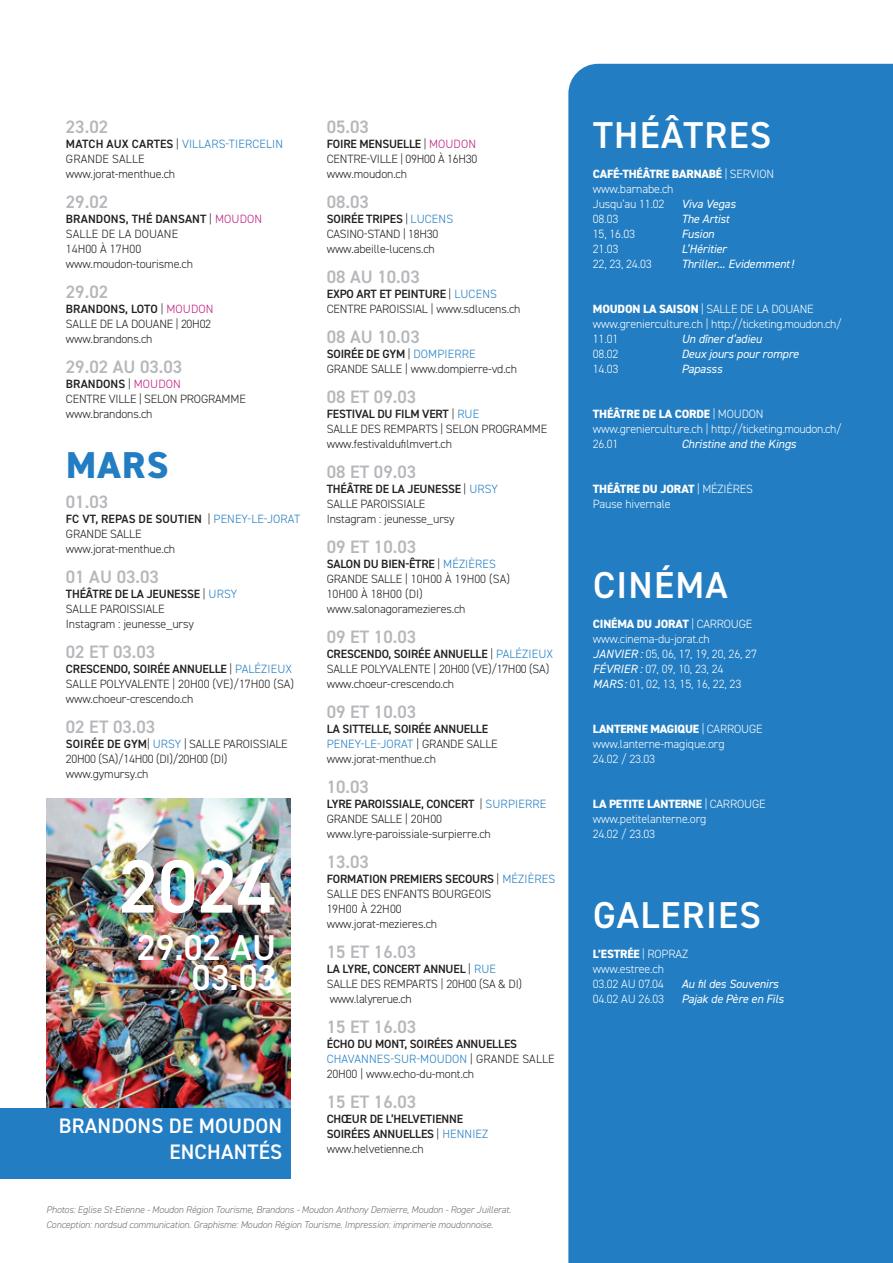
<style>
.page{position:relative;width:893px;height:1263px;background:#fff}
.page>*{position:absolute;margin:0;border:0;box-sizing:border-box;transform-origin:0 0}
.t1{font:600 75.6px "DIN2014";color:#fff}
.t2{font:600 37.5px "DIN2014";letter-spacing:.035em;color:#fff}
.t3{font:800 37.5px "DIN2014";color:#227dc2}
.t4{font:600 36px/30px "DIN2014";color:#fff;text-align:right}
.t5{font:600 21px/25.2px "DIN2014";letter-spacing:.01em;color:#fff;text-align:right}
.t6{font:600 18px "DIN2014";color:#b6b7bb}
.t7{font:300 12px/15px "DIN2014";letter-spacing:-.01em;color:#231f20}
.t8{font:300 12px/15px "DIN2014";letter-spacing:-.01em;color:#fff}
.t9{font:italic 12px "DIN2014";letter-spacing:-.01em;color:#fff}
.t10{font:300 12px/15px "DIN2014";letter-spacing:.01em;color:#231f20}
.t11{font:600 12px/15px "DIN2014";letter-spacing:-.015em;color:#231f20}
.t12{font:italic 300 9.75px/15px "DIN2014";letter-spacing:-.01em;color:#6c6d70}
.s1{font-weight:600}
.s2{color:#227dc2}
.s3{color:#be1d7e}
.s4{font-weight:300}
.s5{font-weight:300;color:#227dc2}
.s6{font-weight:800}
.s7{font-weight:400;font-style:italic}
</style>
<div class="page">
<div style="left:568px;top:64px;width:325px;height:1199px;background:#227dc2"></div>
<img style="left:46px;top:798px;width:245px;height:310px">
<div style="left:0;top:1108px;width:291px;height:71px;background:#227dc2"></div>
<h3 class="t6" style="left:66px;top:114px;width:44px">23.02</h3>
<p class="t10" style="left:66px;top:136px;width:219px"><span class="s1">MATCH AUX CARTES</span> | <span class="s2">VILLARS-TIERCELIN<br></span>GRANDE SALLE<br>www.jorat-menthue.ch</p>
<h3 class="t6" style="left:66px;top:189px;width:44px">29.02</h3>
<p class="t7" style="left:66px;top:211px;width:198px"><span class="s1">BRANDONS, THÉ DANSANT</span> | <span class="s3">MOUDON<br></span>SALLE DE LA DOUANE<br>14H00 À 17H00 www.moudon-tourisme.ch</p>
<h3 class="t6" style="left:66px;top:279px;width:44px">29.02</h3>
<p class="t7" style="left:66px;top:301px;width:149px"><span class="s1">BRANDONS, LOTO</span> | <span class="s3">MOUDON<br></span>SALLE DE LA DOUANE | 20H02 www.brandons.ch</p>
<h3 class="t6" style="left:66px;top:354px;width:118px">29.02 AU 03.03</h3>
<p class="t7" style="left:66px;top:376px;width:181px"><span class="s1">BRANDONS</span> | <span class="s3">MOUDON<br></span>CENTRE VILLE | SELON PROGRAMME www.brandons.ch</p>
<h2 class="t3" style="left:66px;top:440px;width:104px">MARS</h2>
<h3 class="t6" style="left:66px;top:489px;width:44px">01.03</h3>
<p class="t7" style="left:66px;top:511px;width:236px"><span class="s1">FC VT, REPAS DE SOUTIEN</span> | <span class="s2">PENEY-LE-JORAT<br></span>GRANDE SALLE<br>www.jorat-menthue.ch</p>
<h3 class="t6" style="left:66px;top:564px;width:95px">01 AU 03.03</h3>
<p class="t7" style="left:66px;top:586px;width:173px"><span class="s1">THÉÂTRE DE LA JEUNESSE</span> | <span class="s2">URSY<br></span>SALLE PAROISSIALE<br>Instagram : jeunesse_ursy</p>
<h3 class="t6" style="left:66px;top:639px;width:91px">02 ET 03.03</h3>
<p class="t7" style="left:66px;top:661px;width:230px"><span class="s1">CRESCENDO, SOIRÉE ANNUELLE</span> | <span class="s2">PALÉZIEUX<br></span>SALLE POLYVALENTE | 20H00 (VE)/17H00 (SA) www.choeur-crescendo.ch</p>
<h3 class="t6" style="left:66px;top:714px;width:91px">02 ET 03.03</h3>
<p class="t7" style="left:66px;top:736px;width:223px"><span class="s1">SOIRÉE DE GYM</span>| <span class="s2">URSY</span> | SALLE PAROISSIALE<br>20H00 (SA)/14H00 (DI)/20H00 (DI) www.gymursy.ch</p>
<h1 class="t1" style="left:119px;top:836px;width:159px">2024</h1>
<h3 class="t4" style="left:137px;top:931px;width:141px">29.02 AU<br>03.03</h3>
<h3 class="t5" style="left:59px;top:1113px;width:225px">BRANDONS DE MOUDON<br>ENCHANTÉS</h3>
<h3 class="t6" style="left:327px;top:114px;width:44px">05.03</h3>
<p class="t7" style="left:327px;top:136px;width:152px"><span class="s1">FOIRE MENSUELLE</span> | <span class="s3">MOUDON<br></span>CENTRE-VILLE | 09H00 À 16H30 www.moudon.ch</p>
<h3 class="t6" style="left:327px;top:189px;width:44px">08.03</h3>
<p class="t7" style="left:327px;top:211px;width:128px"><span class="s1">SOIRÉE TRIPES</span> | <span class="s2">LUCENS<br></span>CASINO-STAND | 18H30 www.abeille-lucens.ch</p>
<h3 class="t6" style="left:327px;top:264px;width:95px">08 AU 10.03</h3>
<p class="t7" style="left:327px;top:286px;width:195px"><span class="s1">EXPO ART ET PEINTURE</span> | <span class="s2">LUCENS<br></span>CENTRE PAROISSIAL | www.sdlucens.ch</p>
<h3 class="t6" style="left:327px;top:324px;width:95px">08 AU 10.03</h3>
<p class="t7" style="left:327px;top:346px;width:192px"><span class="s1">SOIRÉE DE GYM</span> | <span class="s2">DOMPIERRE<br></span>GRANDE SALLE | www.dompierre-vd.ch</p>
<h3 class="t6" style="left:327px;top:384px;width:91px">08 ET 09.03</h3>
<p class="t7" style="left:327px;top:406px;width:222px"><span class="s1">FESTIVAL DU FILM VERT</span> | <span class="s2">RUE<br></span>SALLE DES REMPARTS | SELON PROGRAMME www.festivaldufilmvert.ch</p>
<h3 class="t6" style="left:327px;top:459px;width:91px">08 ET 09.03</h3>
<p class="t7" style="left:327px;top:481px;width:173px"><span class="s1">THÉÂTRE DE LA JEUNESSE</span> | <span class="s2">URSY<br></span>SALLE PAROISSIALE<br>Instagram : jeunesse_ursy</p>
<h3 class="t6" style="left:327px;top:534px;width:91px">09 ET 10.03</h3>
<p class="t7" style="left:327px;top:556px;width:185px"><span class="s1">SALON DU BIEN-ÊTRE</span> | <span class="s2">MÉZIÈRES<br></span>GRANDE SALLE | 10H00 À 19H00 (SA)<br>10H00 À 18H00 (DI) www.salonagoramezieres.ch</p>
<h3 class="t6" style="left:327px;top:624px;width:91px">09 ET 10.03</h3>
<p class="t7" style="left:327px;top:646px;width:228px"><span class="s1">CRESCENDO, SOIRÉE ANNUELLE</span> | <span class="s2">PALÉZIEUX<br></span>SALLE POLYVALENTE | 20H00 (VE)/17H00 (SA) www.choeur-crescendo.ch</p>
<h3 class="t6" style="left:327px;top:699px;width:91px">09 ET 10.03</h3>
<p class="t7" style="left:327px;top:721px;width:173px"><span class="s1">LA SITTELLE, SOIRÉE ANNUELLE<br></span><span class="s2">PENEY-LE-JORAT</span> | GRANDE SALLE www.jorat-menthue.ch</p>
<h3 class="t6" style="left:327px;top:774px;width:44px">10.03</h3>
<p class="t7" style="left:327px;top:796px;width:221px"><span class="s1">LYRE PAROISSIALE, CONCERT</span> | <span class="s2">SURPIERRE<br></span>GRANDE SALLE | 20H00 www.lyre-paroissiale-surpierre.ch</p>
<h3 class="t6" style="left:327px;top:849px;width:44px">13.03</h3>
<p class="t7" style="left:327px;top:871px;width:230px"><span class="s1">FORMATION PREMIERS SECOURS</span> | <span class="s2">MÉZIÈRES<br></span>SALLE DES ENFANTS BOURGEOIS<br>19H00 À 22H00<br>www.jorat-mezieres.ch</p>
<h3 class="t6" style="left:327px;top:939px;width:91px">15 ET 16.03</h3>
<p class="t7" style="left:327px;top:961px;width:197px"><span class="s1">LA LYRE, CONCERT ANNUEL</span> | <span class="s2">RUE<br></span>SALLE DES REMPARTS | 20H00 (SA &amp; DI) www.lalyrerue.ch</p>
<h3 class="t6" style="left:327px;top:1014px;width:91px">15 ET 16.03</h3>
<p class="t10" style="left:327px;top:1036px;width:230px"><span class="s1">ÉCHO DU MONT, SOIRÉES ANNUELLES<br></span><span class="s2">CHAVANNES-SUR-MOUDON</span> | GRANDE SALLE<br>20H00 | www.echo-du-mont.ch</p>
<h3 class="t6" style="left:327px;top:1089px;width:91px">15 ET 16.03</h3>
<p class="t11" style="left:327px;top:1111px;width:163px">CHŒUR DE L’HELVETIENNE<br>SOIRÉES ANNUELLES <span class="s4">|</span> <span class="s5">HENNIEZ </span><span class="s4">www.helvetienne.ch</span></p>
<p class="t12" style="left:46px;top:1202px;width:466px">Photos: Eglise St-Etienne - Moudon Région Tourisme, Brandons - Moudon Anthony Demierre, Moudon - Roger Juillerat.<br>Conception: nordsud communication. Graphisme: Moudon Région Tourisme. Impression: imprimerie moudonnoise.</p>
<h2 class="t2" style="left:593px;top:110px;width:180px">THÉÂTRES</h2>
<p class="t8" style="left:593px;top:166px;width:183px"><span class="s6">CAFÉ-THÉÂTRE BARNABÉ</span> | SERVION www.barnabe.ch<br>Jusqu’au 11.02</p>
<p class="t9" style="left:681px;top:196px;width:56px">Viva Vegas</p>
<p class="t8" style="left:593px;top:211px;width:27px">08.03</p>
<p class="t9" style="left:681px;top:211px;width:50px">The Artist</p>
<p class="t8" style="left:593px;top:226px;width:44px">15, 16.03</p>
<p class="t9" style="left:681px;top:226px;width:34px">Fusion</p>
<p class="t8" style="left:593px;top:241px;width:27px">21.03</p>
<p class="t9" style="left:681px;top:241px;width:47px">L’Héritier</p>
<p class="t8" style="left:593px;top:256px;width:60px">22, 23, 24.03</p>
<p class="t9" style="left:681px;top:256px;width:114px">Thriller... Evidemment!</p>
<p class="t8" style="left:593px;top:301px;width:250px"><span class="s6">MOUDON LA SAISON</span> | SALLE DE LA DOUANE www.grenierculture.ch | http://ticketing.moudon.ch/<br>11.01</p>
<p class="t9" style="left:681px;top:331px;width:82px">Un dîner d’adieu</p>
<p class="t8" style="left:593px;top:346px;width:27px">08.02</p>
<p class="t9" style="left:681px;top:346px;width:119px">Deux jours pour rompre</p>
<p class="t8" style="left:593px;top:361px;width:27px">14.03</p>
<p class="t9" style="left:681px;top:361px;width:42px">Papasss</p>
<p class="t8" style="left:593px;top:406px;width:250px"><span class="s6">THÉÂTRE DE LA CORDE</span> | MOUDON www.grenierculture.ch | http://ticketing.moudon.ch/<br>26.01</p>
<p class="t9" style="left:681px;top:436px;width:116px">Christine and the Kings</p>
<p class="t8" style="left:593px;top:481px;width:162px"><span class="s6">THÉÂTRE DU JORAT</span> | MÉZIÈRES<br>Pause hivernale</p>
<h2 class="t2" style="left:593px;top:560px;width:136px">CINÉMA</h2>
<p class="t8" style="left:593px;top:616px;width:166px"><span class="s6">CINÉMA DU JORAT</span> | CARROUGE www.cinema-du-jorat.ch<br><span class="s7">JANVIER :</span> 05, 06, 17, 19, 20, 26, 27<br><span class="s7">FÉVRIER :</span> 07, 09, 10, 23, 24<br><span class="s7">MARS:</span> 01, 02, 13, 15, 16, 22, 23</p>
<p class="t8" style="left:593px;top:721px;width:171px"><span class="s6">LANTERNE MAGIQUE</span> | CARROUGE www.lanterne-magique.org<br>24.02 / 23.03</p>
<p class="t8" style="left:593px;top:796px;width:174px"><span class="s6">LA PETITE LANTERNE</span> | CARROUGE www.petitelanterne.org<br>24.02 / 23.03</p>
<h2 class="t2" style="left:593px;top:890px;width:169px">GALERIES</h2>
<p class="t8" style="left:593px;top:946px;width:97px"><span class="s6">L’ESTRÉE</span> | ROPRAZ www.estree.ch<br>03.02 AU 07.04</p>
<p class="t9" style="left:681px;top:976px;width:99px">Au fil des Souvenirs</p>
<p class="t8" style="left:593px;top:991px;width:73px">04.02 AU 26.03</p>
<p class="t9" style="left:681px;top:991px;width:104px">Pajak de Père en Fils</p>
</div>
